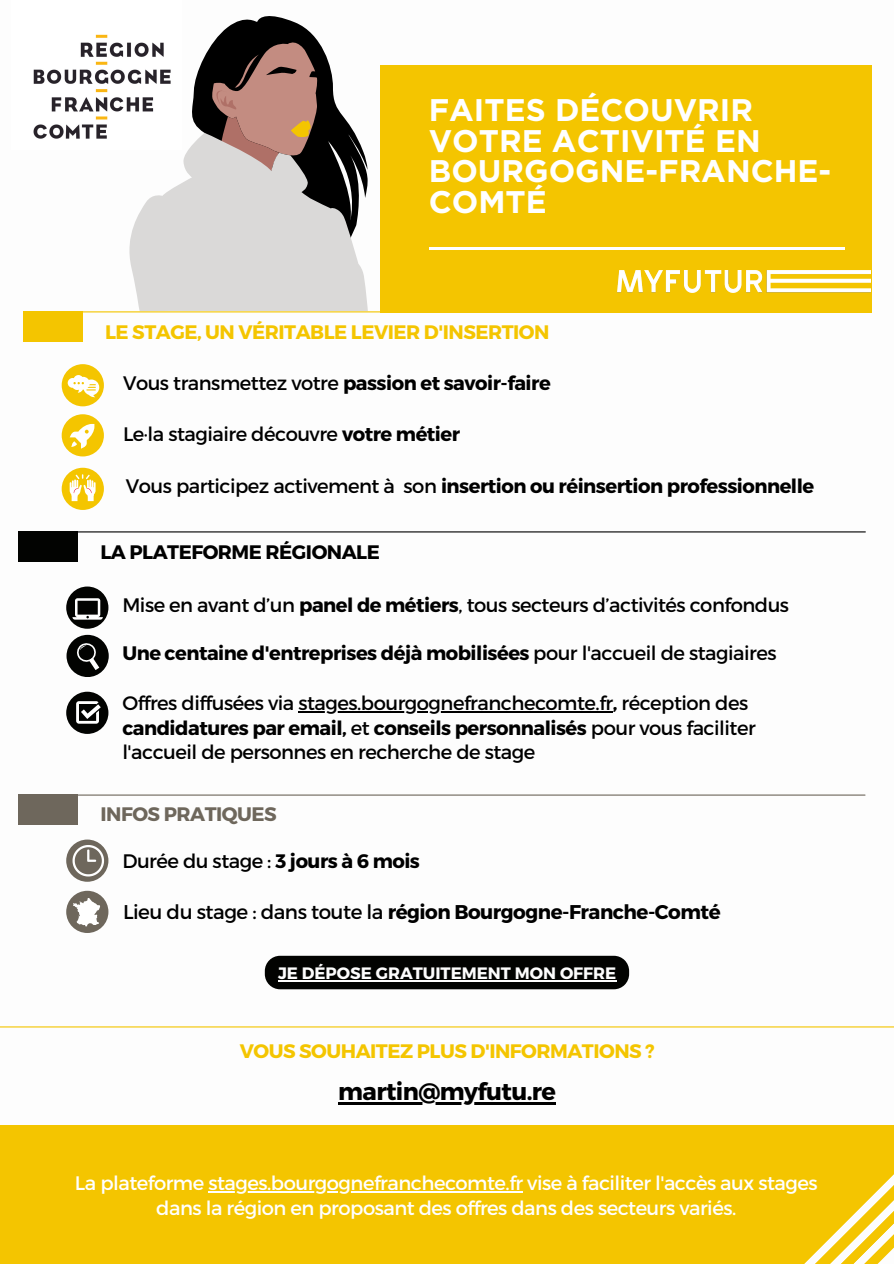
<style>
.page{position:relative;width:894px;height:1264px;background:#fff}
.page>*{position:absolute;margin:0;border:0;box-sizing:border-box;transform-origin:0 0}
.t1{font:700 31.2px/30.5px "Gotham";color:#fff}
.t2{font:700 24px "Montserrat";letter-spacing:-.025em;color:#000}
.t3{font:700 19.8px "Montserrat";letter-spacing:-.025em;color:#000}
.t4{font:19.5px/24.8px "Montserrat";letter-spacing:-.025em;color:#000}
.t5{font:700 19.5px "Montserrat";letter-spacing:-.025em;color:#000}
.t6{font:19.5px/24.8px "Montserrat";letter-spacing:-.025em;color:#fff;text-align:center}
.t7{font:700 19.5px "Montserrat";letter-spacing:-.025em;color:#f4c500}
.t8{font:700 19.5px "Montserrat";letter-spacing:-.025em;color:#6e675c}
.t9{font:700 16.5px "Montserrat";color:#fdfdfd}
.s1{font-weight:400}
.s2{font-weight:700}
</style>
<div class="page">
<div style="left:380px;top:65px;width:491px;height:248px;background:#f4c500"></div>
<hr style="left:428px;top:247px;width:416px;height:3px;background:#fff">
<svg style="left:129px;top:16px;width:239px;height:295px"></svg>
<div style="left:19px;top:531px;width:59px;height:30px;background:#020301"></div>
<div style="left:66px;top:635px;width:43px;height:42px;background:#020301;border-radius:50%"></div>
<div style="left:66px;top:586px;width:42px;height:42px;background:#020301;border-radius:50%"></div>
<svg style="left:72px;top:598px;width:31px;height:21px"></svg>
<div style="left:66px;top:691px;width:42px;height:43px;background:#020301;border-radius:50%"></div>
<svg style="left:76px;top:701px;width:25px;height:22px"></svg>
<div style="left:19px;top:794px;width:59px;height:31px;background:#6e675c"></div>
<div style="left:66px;top:839px;width:42px;height:42px;background:#6e675c;border-radius:50%"></div>
<div style="left:66px;top:890px;width:42px;height:43px;background:#6e675c;border-radius:50%"></div>
<hr style="left:28px;top:794px;width:836px;height:1px;background:#6e675c">
<hr style="left:76px;top:531px;width:789px;height:1px;background:#000">
<div style="left:0;top:1124px;width:893px;height:139px;background:#f4c500"></div>
<svg style="left:805px;top:1175px;width:88px;height:88px"></svg>
<hr style="left:0;top:1026px;width:893px;height:1px;background:#f4c500">
<svg style="left:77px;top:643px;width:22px;height:27px"></svg>
<svg style="left:72px;top:845px;width:32px;height:31px"></svg>
<svg style="left:72px;top:895px;width:32px;height:33px"></svg>
<div style="left:23px;top:311px;width:60px;height:31px;background:#f4c500"></div>
<hr style="left:81px;top:311px;width:788px;height:1px;background:#f4c500">
<div style="left:62px;top:364px;width:42px;height:42px;background:#f4c500;border-radius:50%"></div>
<div style="left:62px;top:414px;width:42px;height:42px;background:#f4c500;border-radius:50%"></div>
<div style="left:62px;top:468px;width:42px;height:42px;background:#f4c500;border-radius:50%"></div>
<svg style="left:70px;top:474px;width:25px;height:27px"></svg>
<svg style="left:70px;top:424px;width:24px;height:24px"></svg>
<svg style="left:68px;top:375px;width:31px;height:22px"></svg>
<img style="left:617px;top:270px;width:253px;height:22px">
<img style="left:33px;top:16px;width:148px;height:133px">
<hr style="left:298px;top:711px;width:314px;height:1px;background:#000">
<hr style="left:208px;top:1191px;width:314px;height:1px;background:#fff">
<hr style="left:338px;top:1102px;width:217px;height:2px;background:#000">
<svg style="left:265px;top:955px;width:364px;height:34px;background:#121312"></svg>
<hr style="left:278px;top:980px;width:338px;height:1px;background:#fdfdfd">
<p class="t1" style="left:428px;top:95px;width:404px">FAITES DÉCOUVRIR<br>VOTRE ACTIVITÉ EN<br>BOURGOGNE-FRANCHE-<br>COMTÉ</p>
<p class="t7" style="left:105px;top:320px;width:446px">LE STAGE, UN VÉRITABLE LEVIER D'INSERTION</p>
<p class="t5" style="left:123px;top:371px;width:429px"><span class="s1">Vous transmettez votre</span> passion et savoir-faire</p>
<p class="t4" style="left:123px;top:421px;width:338px">Le·la stagiaire découvre <span class="s2">votre métier</span></p>
<p class="t5" style="left:126px;top:473px;width:689px"><span class="s1">Vous participez activement à son</span> insertion ou réinsertion professionnelle</p>
<p class="t5" style="left:100px;top:539px;width:281px">LA PLATEFORME RÉGIONALE</p>
<p class="t4" style="left:122px;top:591px;width:668px">Mise en avant d’un <span class="s2">panel de métiers</span>, tous secteurs d’activités confondus</p>
<p class="t5" style="left:122px;top:640px;width:655px">Une centaine d'entreprises déjà mobilisées <span class="s1">pour l'accueil de stagiaires</span></p>
<p class="t4" style="left:122px;top:689px;width:634px">Offres diffusées via stages.bourgognefranchecomte.fr<span class="s2">,</span> réception des <span class="s2">candidatures par email,</span> et <span class="s2">conseils personnalisés</span> pour vous faciliter l'accueil de personnes en recherche de stage</p>
<p class="t8" style="left:100px;top:801px;width:178px">INFOS PRATIQUES</p>
<p class="t4" style="left:122px;top:848px;width:299px">Durée du stage : <span class="s2">3 jours à 6 mois</span></p>
<p class="t3" style="left:123px;top:898px;width:599px"><span class="s1">Lieu du stage : dans toute la</span> région Bourgogne-Franche-Comté</p>
<p class="t9" style="left:278px;top:962px;width:340px">JE DÉPOSE GRATUITEMENT MON OFFRE</p>
<p class="t7" style="left:240px;top:1038px;width:416px">VOUS SOUHAITEZ PLUS D'INFORMATIONS ?</p>
<p class="t2" style="left:338px;top:1075px;width:219px">martin@myfutu.re</p>
<p class="t6" style="left:75px;top:1169px;width:744px">La plateforme stages.bourgognefranchecomte.fr vise à faciliter l'accès aux stages dans la région en proposant des offres dans des secteurs variés.</p>
</div>
